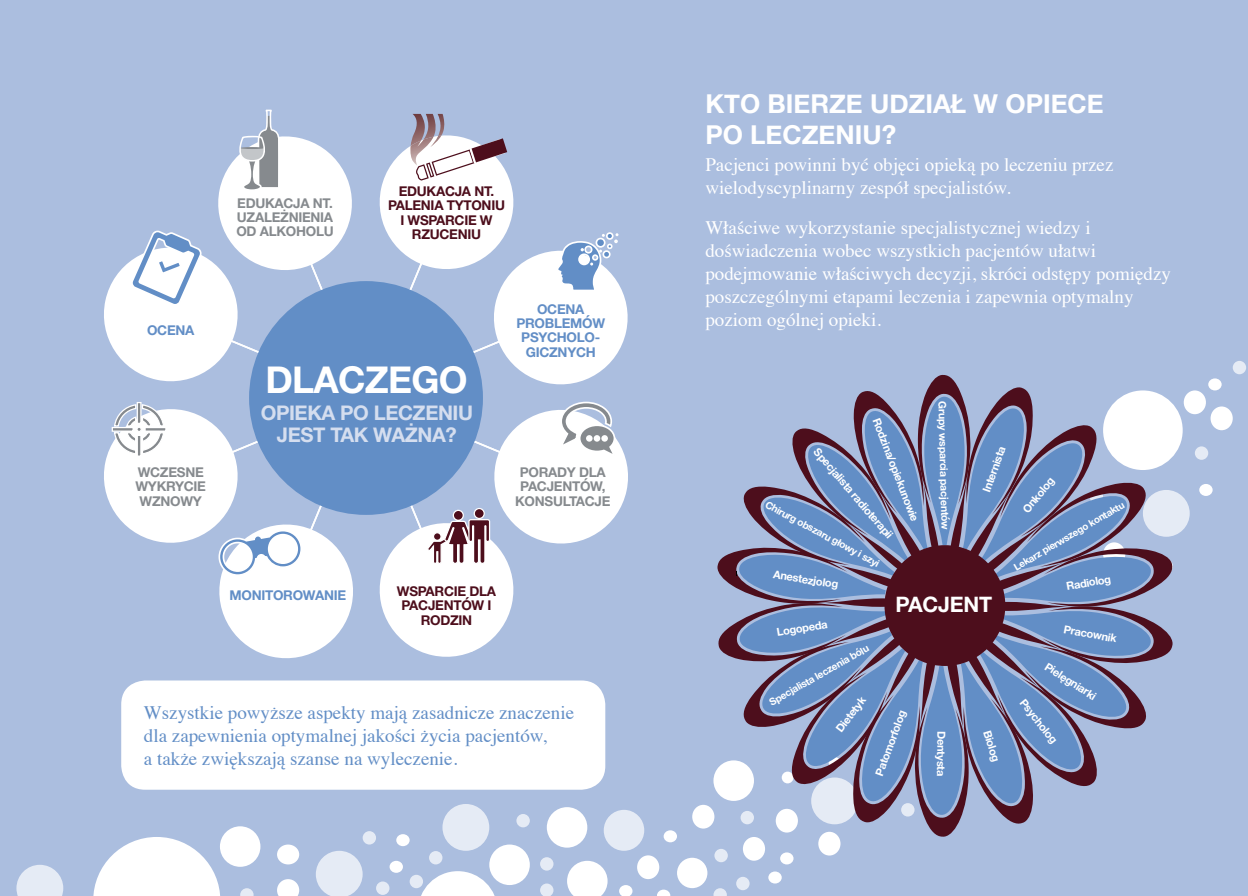
<style>
.page{position:relative;width:1248px;height:896px;background:#fff}
.page>*{position:absolute;margin:0;border:0;box-sizing:border-box;transform-origin:0 0}
.t1{font:700 37px "Helvetica Neue";letter-spacing:-.02em;color:#fff}
.t2{font:700 26px/31.2px "Helvetica Neue";color:#fff}
.t3{font:700 21.4px "Helvetica Neue";letter-spacing:-.01em;color:#fff}
.t4{font:700 20.2px/21.8px "Helvetica Neue";letter-spacing:-.02em;color:#d5deef;text-align:center}
.t5{font:19px/23px "Times";color:#fff}
.t6{font:19px/23px "Times";color:#628ec6}
.t7{font:700 13.4px/14.4px "Helvetica Neue";letter-spacing:-.02em;color:#868a8e;text-align:center}
.t8{font:700 13.4px/14.4px "Helvetica Neue";letter-spacing:-.02em;color:#4d0e1c;text-align:center}
.t9{font:700 13.4px/14.4px "Helvetica Neue";letter-spacing:-.02em;color:#628ec6;text-align:center}
.t10{font:700 11px "Helvetica Neue";letter-spacing:-.035em;color:#fff}
.t11{font:700 10.6px "Helvetica Neue";color:#fff}
.t12{font:700 10px "Helvetica Neue";color:#fff}
.t13{font:700 9.8px "Helvetica Neue";color:#fff}
</style>
<div class="page">
<div style="left:0;top:0;width:1247px;height:896px;background:#abbedf"></div>
<svg style="left:93px;top:837px;width:127px;height:59px"></svg>
<div style="left:603px;top:810px;width:41px;height:41px;background:#e5ebf5;border-radius:50%"></div>
<svg style="left:419px;top:871px;width:78px;height:25px"></svg>
<div style="left:1102px;top:390px;width:80px;height:80px;background:#fff;border-radius:50%"></div>
<div style="left:220px;top:826px;width:40px;height:41px;background:#fff;border-radius:50%"></div>
<div style="left:489px;top:844px;width:41px;height:41px;background:#fff;border-radius:50%"></div>
<div style="left:637px;top:855px;width:22px;height:24px;background:#fff;border-radius:50%"></div>
<div style="left:692px;top:805px;width:22px;height:23px;background:#fff;border-radius:50%"></div>
<div style="left:1183px;top:390px;width:22px;height:24px;background:#fff;border-radius:50%"></div>
<div style="left:742px;top:837px;width:23px;height:23px;background:#fff;border-radius:50%"></div>
<div style="left:818px;top:832px;width:22px;height:23px;background:#fff;border-radius:50%"></div>
<div style="left:1210px;top:406px;width:22px;height:24px;background:#fff;border-radius:50%"></div>
<div style="left:546px;top:807px;width:41px;height:40px;background:#fff;border-radius:50%"></div>
<svg style="left:567px;top:861px;width:40px;height:35px"></svg>
<svg style="left:713px;top:760px;width:41px;height:41px"></svg>
<div style="left:677px;top:858px;width:30px;height:30px;background:#fff;border-radius:50%"></div>
<svg style="left:277px;top:879px;width:22px;height:17px"></svg>
<div style="left:277px;top:844px;width:22px;height:20px;background:#fff;border-radius:50%"></div>
<div style="left:389px;top:861px;width:14px;height:12px;background:#fff;border-radius:50%"></div>
<div style="left:619px;top:885px;width:13px;height:11px;background:#fff;border-radius:50%"></div>
<svg style="left:657px;top:889px;width:13px;height:7px"></svg>
<div style="left:1199px;top:484px;width:13px;height:12px;background:#fff;border-radius:50%"></div>
<div style="left:663px;top:830px;width:14px;height:12px;background:#fff;border-radius:50%"></div>
<div style="left:780px;top:852px;width:13px;height:12px;background:#fff;border-radius:50%"></div>
<div style="left:768px;top:871px;width:13px;height:12px;background:#fff;border-radius:50%"></div>
<div style="left:1208px;top:378px;width:13px;height:12px;background:#fff;border-radius:50%"></div>
<div style="left:396px;top:834px;width:13px;height:12px;background:#fff;border-radius:50%"></div>
<svg style="left:316px;top:851px;width:46px;height:45px"></svg>
<svg style="left:16px;top:865px;width:47px;height:31px"></svg>
<div style="left:442px;top:804px;width:47px;height:47px;background:#e5ebf5;border-radius:50%"></div>
<div style="left:1142px;top:490px;width:47px;height:47px;background:#e5ebf5;border-radius:50%"></div>
<div style="left:362px;top:831px;width:14px;height:13px;background:#e5ebf5;border-radius:50%"></div>
<div style="left:429px;top:851px;width:13px;height:13px;background:#e5ebf5;border-radius:50%"></div>
<svg style="left:240px;top:888px;width:13px;height:8px"></svg>
<div style="left:376px;top:881px;width:13px;height:14px;background:#e5ebf5;border-radius:50%"></div>
<div style="left:409px;top:875px;width:14px;height:13px;background:#e5ebf5;border-radius:50%"></div>
<svg style="left:713px;top:888px;width:13px;height:8px"></svg>
<div style="left:714px;top:849px;width:13px;height:13px;background:#e5ebf5;border-radius:50%"></div>
<div style="left:540px;top:857px;width:13px;height:13px;background:#e5ebf5;border-radius:50%"></div>
<div style="left:736px;top:877px;width:13px;height:13px;background:#e5ebf5;border-radius:50%"></div>
<svg style="left:1194px;top:446px;width:14px;height:14px"></svg>
<svg style="left:1232px;top:361px;width:13px;height:13px"></svg>
<div style="left:540px;top:883px;width:13px;height:13px;background:#e5ebf5;border-radius:50%"></div>
<div style="left:516px;top:814px;width:14px;height:13px;background:#e5ebf5;border-radius:50%"></div>
<svg style="left:717px;top:375px;width:455px;height:461px"></svg>
<div style="left:121px;top:680px;width:484px;height:110px;background:#fff;border-radius:24px"></div>
<div style="left:249px;top:281px;width:234px;height:234px;background:#628ec6;border-radius:50%"></div>
<svg style="left:104px;top:402px;width:255px;height:257px"></svg>
<svg style="left:373px;top:402px;width:255px;height:255px"></svg>
<img style="left:413px;top:114px;width:32px;height:15px">
<svg style="left:373px;top:129px;width:255px;height:261px"></svg>
<svg style="left:104px;top:110px;width:254px;height:277px"></svg>
<p class="t9" style="left:147px;top:323px;width:49px">OCENA</p>
<p class="t7" style="left:135px;top:465px;width:72px">WCZESNE<br>WYKRYCIE<br>WZNOWY</p>
<p class="t7" style="left:236px;top:196px;width:99px;text-align:justify">EDUKACJA NT.<br>UZALEŻNIENIA OD ALKOHOLU</p>
<p class="t8" style="left:388px;top:184px;width:118px">EDUKACJA NT.<br>PALENIA TYTONIU<br>I WSPARCIE W<br>RZUCENIU</p>
<p class="t1" style="left:265px;top:351px;width:203px">DLACZEGO</p>
<p class="t4" style="left:261px;top:403px;width:214px">OPIEKA PO LECZENIU<br>JEST TAK WAŻNA?</p>
<p class="t9" style="left:516px;top:302px;width:90px">OCENA<br>PROBLEMÓW<br>PSYCHOLO-<br>GICZNYCH</p>
<p class="t7" style="left:515px;top:465px;width:97px">PORADY DLA<br>PACJENTÓW,<br>KONSULTACJE</p>
<p class="t9" style="left:229px;top:589px;width:118px">MONITOROWANIE</p>
<p class="t8" style="left:397px;top:584px;width:101px">WSPARCIE DLA<br>PACJENTÓW I<br>RODZIN</p>
<p class="t6" style="left:144px;top:700px;width:431px">Wszystkie powyższe aspekty mają zasadnicze znaczenie dla zapewnienia optymalnej jakości życia pacjentów,<br>a także zwiększają szanse na wyleczenie.</p>
<p class="t2" style="left:705px;top:88px;width:400px">KTO BIERZE UDZIAŁ W OPIECE<br>PO LECZENIU?</p>
<p class="t5" style="left:705px;top:151px;width:409px">Pacjenci powinni być objęci opieką po leczeniu przez wielodyscyplinarny zespół specjalistów.</p>
<p class="t5" style="left:705px;top:214px;width:467px">Właściwe wykorzystanie specjalistycznej wiedzy i doświadczenia wobec wszystkich pacjentów ułatwi podejmowanie właściwych decyzji, skróci odstępy pomiędzy poszczególnymi etapami leczenia i zapewnia optymalny poziom ogólnej opieki.</p>
<p class="t10" style="left:884px;top:415px;width:111px;rotate:69deg">Rodzina/opiekunowie</p>
<p class="t10" style="left:822px;top:444px;width:117px;rotate:49deg">Specjalista radioterapii</p>
<p class="t12" style="left:769px;top:497px;width:129px;rotate:28deg">Chirurg obszaru głowy i szyi</p>
<p class="t10" style="left:774px;top:566px;width:67px;rotate:9deg">Anestezjolog</p>
<p class="t11" style="left:951px;top:401px;width:130px;rotate:89deg">Grupy wsparcia pacjentów</p>
<p class="t10" style="left:978px;top:489px;width:49px;rotate:-71deg">Internista</p>
<p class="t10" style="left:1018px;top:506px;width:44px;rotate:-51deg">Onkolog</p>
<p class="t13" style="left:1010px;top:561px;width:128px;rotate:-30deg">Lekarz pierwszego kontaktu</p>
<p class="t10" style="left:1064px;top:578px;width:46px;rotate:-10deg">Radiolog</p>
<p class="t10" style="left:775px;top:624px;width:53px;rotate:-10deg">Logopeda</p>
<p class="t3" style="left:895px;top:587px;width:98px">PACJENT</p>
<p class="t12" style="left:766px;top:695px;width:114px;rotate:-29deg">Specjalista leczenia bólu</p>
<p class="t10" style="left:831px;top:726px;width:43px;rotate:-53deg">Dietetyk</p>
<p class="t10" style="left:870px;top:772px;width:71px;rotate:-70deg">Patomorfolog</p>
<p class="t10" style="left:949px;top:731px;width:47px;rotate:90deg">Dentysta</p>
<p class="t10" style="left:995px;top:728px;width:34px;rotate:73deg">Biolog</p>
<p class="t10" style="left:1065px;top:620px;width:55px;rotate:11deg">Pracownik</p>
<p class="t10" style="left:1050px;top:658px;width:60px;rotate:33deg">Pielęgniarki</p>
<p class="t10" style="left:1028px;top:695px;width:54px;rotate:51deg">Psycholog</p>
</div>
